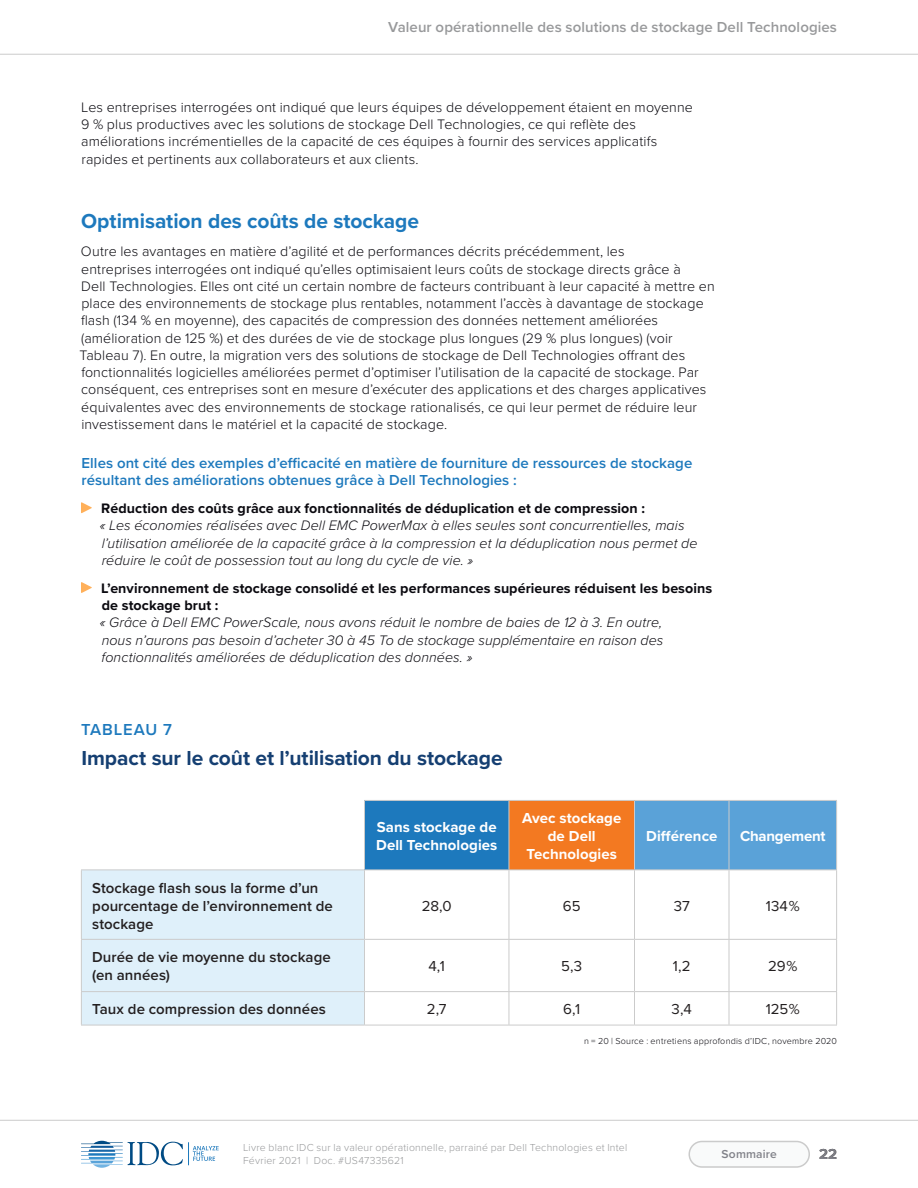
<style>
.page{position:relative;width:918px;height:1188px;background:#fff}
.page>*{position:absolute;margin:0;border:0;box-sizing:border-box;transform-origin:0 0}
.t1{font:700 21px "Proxima Nova";letter-spacing:-.005em;color:#153f72}
.t2{font:700 21px "Proxima Nova";letter-spacing:-.005em;color:#1d79bd}
.t3{font:600 16.5px "Proxima Nova";letter-spacing:.05em;color:#1d79bd}
.t4{font:600 15px/17.2px "Proxima Nova";letter-spacing:.005em;color:#1d79bd}
.t5{font:600 15px/18px "Proxima Nova";letter-spacing:.005em;color:#231f20}
.t6{font:700 15px/18px "Proxima Nova";letter-spacing:.005em;color:#fff}
.t7{font:600 15px "Proxima Nova";letter-spacing:.005em;color:#98999b}
.t8{font:15px "Proxima Nova";letter-spacing:-.005em;color:#231f20}
.t9{font:700 15px "Proxima Nova";letter-spacing:-.015em;color:#fff}
.t10{font:700 15px "Proxima Nova";color:#231f20}
.t11{font:300 14.25px/17.2px "Proxima Nova";letter-spacing:.005em;color:#0b0a10}
.t12{font:italic 300 14.25px/17.2px "Proxima Nova";letter-spacing:.005em;color:#0b0a10}
.t13{font:600 12px "Proxima Nova";letter-spacing:.015em;color:#808188}
.t14{font:300 10.5px/13.5px "Proxima Nova";letter-spacing:.02em;color:#98999b}
.t15{font:300 9px "Proxima Nova";letter-spacing:.025em;color:#0b0a10}
.s1{font-weight:700;font-style:normal}
</style>
<div class="page">
<svg style="left:81px;top:1141px;width:138px;height:27px"></svg>
<div style="left:689px;top:1142px;width:120px;height:25px;background:#f9fafa;border-radius:13px"></div>
<div style="left:688px;top:1141px;width:122px;height:27px;border:2px solid #cbcbcb;border-radius:13px"></div>
<hr style="left:0;top:54px;width:918px;height:1px;background:#cbcbcb">
<hr style="left:0;top:1120px;width:918px;height:1px;background:#cbcbcb">
<svg style="left:81px;top:502px;width:11px;height:11px"></svg>
<svg style="left:81px;top:582px;width:11px;height:11px"></svg>
<div style="left:364px;top:800px;width:145px;height:70px;background:#1d79bd"></div>
<div style="left:509px;top:800px;width:125px;height:70px;background:#f37921"></div>
<div style="left:635px;top:801px;width:201px;height:69px;background:#5aa2d8"></div>
<div style="left:82px;top:871px;width:282px;height:154px;background:#dff0fa"></div>
<hr style="left:364px;top:800px;width:145px;height:1px;background:#cbcbcb">
<hr style="left:364px;top:801px;width:1px;height:69px;background:#cbcbcb">
<hr style="left:509px;top:800px;width:125px;height:1px;background:#cbcbcb">
<hr style="left:509px;top:801px;width:1px;height:69px;background:#cbcbcb">
<hr style="left:634px;top:800px;width:95px;height:1px;background:#cbcbcb">
<hr style="left:634px;top:801px;width:1px;height:69px;background:#cbcbcb">
<hr style="left:729px;top:800px;width:108px;height:1px;background:#cbcbcb">
<hr style="left:729px;top:801px;width:1px;height:69px;background:#cbcbcb">
<hr style="left:836px;top:801px;width:1px;height:69px;background:#cbcbcb">
<hr style="left:81px;top:870px;width:283px;height:1px;background:#cbcbcb">
<hr style="left:81px;top:870px;width:1px;height:69px;background:#cbcbcb">
<hr style="left:364px;top:870px;width:145px;height:1px;background:#cbcbcb">
<hr style="left:364px;top:870px;width:1px;height:69px;background:#cbcbcb">
<hr style="left:509px;top:870px;width:125px;height:1px;background:#cbcbcb">
<hr style="left:509px;top:870px;width:1px;height:69px;background:#cbcbcb">
<hr style="left:634px;top:870px;width:95px;height:1px;background:#cbcbcb">
<hr style="left:634px;top:870px;width:1px;height:69px;background:#cbcbcb">
<hr style="left:729px;top:870px;width:108px;height:1px;background:#cbcbcb">
<hr style="left:729px;top:870px;width:1px;height:69px;background:#cbcbcb">
<hr style="left:836px;top:870px;width:1px;height:69px;background:#cbcbcb">
<hr style="left:81px;top:939px;width:283px;height:1px;background:#cbcbcb">
<hr style="left:81px;top:940px;width:1px;height:51px;background:#cbcbcb">
<hr style="left:364px;top:939px;width:145px;height:1px;background:#cbcbcb">
<hr style="left:364px;top:940px;width:1px;height:51px;background:#cbcbcb">
<hr style="left:509px;top:939px;width:125px;height:1px;background:#cbcbcb">
<hr style="left:509px;top:940px;width:1px;height:51px;background:#cbcbcb">
<hr style="left:634px;top:939px;width:95px;height:1px;background:#cbcbcb">
<hr style="left:634px;top:940px;width:1px;height:51px;background:#cbcbcb">
<hr style="left:729px;top:939px;width:108px;height:1px;background:#cbcbcb">
<hr style="left:729px;top:940px;width:1px;height:51px;background:#cbcbcb">
<hr style="left:836px;top:940px;width:1px;height:51px;background:#cbcbcb">
<hr style="left:81px;top:991px;width:283px;height:1px;background:#cbcbcb">
<hr style="left:81px;top:992px;width:1px;height:33px;background:#cbcbcb">
<hr style="left:364px;top:991px;width:145px;height:1px;background:#cbcbcb">
<hr style="left:364px;top:992px;width:1px;height:33px;background:#cbcbcb">
<hr style="left:509px;top:991px;width:125px;height:1px;background:#cbcbcb">
<hr style="left:509px;top:992px;width:1px;height:33px;background:#cbcbcb">
<hr style="left:634px;top:991px;width:95px;height:1px;background:#cbcbcb">
<hr style="left:634px;top:992px;width:1px;height:33px;background:#cbcbcb">
<hr style="left:729px;top:991px;width:108px;height:1px;background:#cbcbcb">
<hr style="left:729px;top:992px;width:1px;height:33px;background:#cbcbcb">
<hr style="left:836px;top:992px;width:1px;height:33px;background:#cbcbcb">
<hr style="left:81px;top:1025px;width:283px;height:1px;background:#cbcbcb">
<hr style="left:364px;top:1025px;width:145px;height:1px;background:#cbcbcb">
<hr style="left:509px;top:1025px;width:125px;height:1px;background:#cbcbcb">
<hr style="left:634px;top:1025px;width:95px;height:1px;background:#cbcbcb">
<hr style="left:729px;top:1025px;width:108px;height:1px;background:#cbcbcb">
<p class="t7" style="left:388px;top:16px;width:450px">Valeur opérationnelle des solutions de stockage Dell Technologies</p>
<p class="t11" style="left:81px;top:98px;width:613px">Les entreprises interrogées ont indiqué que leurs équipes de développement étaient en moyenne 9 % plus productives avec les solutions de stockage Dell Technologies, ce qui reflète des améliorations incrémentielles de la capacité de ces équipes à fournir des services applicatifs rapides et pertinents aux collaborateurs et aux clients.</p>
<p class="t2" style="left:81px;top:206px;width:339px">Optimisation des coûts de stockage</p>
<p class="t11" style="left:79px;top:242px;width:637px">Outre les avantages en matière d’agilité et de performances décrits précédemment, les<br>entreprises interrogées ont indiqué qu’elles optimisaient leurs coûts de stockage directs grâce à<br>Dell Technologies. Elles ont cité un certain nombre de facteurs contribuant à leur capacité à mettre en place des environnements de stockage plus rentables, notamment l’accès à davantage de stockage flash (134 % en moyenne), des capacités de compression des données nettement améliorées (amélioration de 125 %) et des durées de vie de stockage plus longues (29 % plus longues) (voir Tableau 7). En outre, la migration vers des solutions de stockage de Dell Technologies offrant des fonctionnalités logicielles améliorées permet d’optimiser l’utilisation de la capacité de stockage. Par conséquent, ces entreprises sont en mesure d’exécuter des applications et des charges applicatives équivalentes avec des environnements de stockage rationalisés, ce qui leur permet de réduire leur investissement dans le matériel et la capacité de stockage.</p>
<p class="t4" style="left:81px;top:454px;width:612px">Elles ont cité des exemples d’efficacité en matière de fourniture de ressources de stockage résultant des améliorations obtenues grâce à Dell Technologies :</p>
<p class="t12" style="left:100px;top:499px;width:599px"><span class="s1">Réduction des coûts grâce aux fonctionnalités de déduplication et de compression :<br></span>« Les économies réalisées avec Dell EMC PowerMax à elles seules sont concurrentielles, mais l’utilisation améliorée de la capacité grâce à la compression et la déduplication nous permet de réduire le coût de possession tout au long du cycle de vie. »</p>
<p class="t12" style="left:100px;top:579px;width:614px"><span class="s1">L’environnement de stockage consolidé et les performances supérieures réduisent les besoins de stockage brut :<br></span>« Grâce à Dell EMC PowerScale, nous avons réduit le nombre de baies de 12 à 3. En outre,<br>nous n’aurons pas besoin d’acheter 30 à 45 To de stockage supplémentaire en raison des fonctionnalités améliorées de déduplication des données. »</p>
<p class="t3" style="left:81px;top:717px;width:92px">TABLEAU 7</p>
<p class="t1" style="left:81px;top:742px;width:423px">Impact sur le coût et l’utilisation du stockage</p>
<p class="t6" style="left:376px;top:818px;width:123px">Sans stockage de<br>Dell Technologies</p>
<p class="t6" style="left:522px;top:809px;width:101px;text-align:center">Avec stockage de Dell<br>Technologies</p>
<p class="t6" style="left:646px;top:827px;width:73px">Différence</p>
<p class="t9" style="left:740px;top:825px;width:87px">Changement</p>
<p class="t5" style="left:92px;top:878px;width:242px">Stockage flash sous la forme d’un pourcentage de l’environnement de stockage</p>
<p class="t8" style="left:422px;top:897px;width:32px">28,0</p>
<p class="t8" style="left:563px;top:897px;width:19px">65</p>
<p class="t8" style="left:674px;top:897px;width:18px">37</p>
<p class="t8" style="left:766px;top:897px;width:35px">134 %</p>
<p class="t5" style="left:92px;top:948px;width:240px">Durée de vie moyenne du stockage (en années)</p>
<p class="t8" style="left:428px;top:958px;width:18px">4,1</p>
<p class="t8" style="left:561px;top:958px;width:23px">5,3</p>
<p class="t8" style="left:673px;top:958px;width:20px">1,2</p>
<p class="t8" style="left:768px;top:958px;width:31px">29 %</p>
<p class="t5" style="left:92px;top:1000px;width:235px">Taux de compression des données</p>
<p class="t8" style="left:427px;top:1001px;width:21px">2,7</p>
<p class="t8" style="left:563px;top:1001px;width:19px">6,1</p>
<p class="t8" style="left:672px;top:1001px;width:22px">3,4</p>
<p class="t8" style="left:766px;top:1001px;width:36px">125 %</p>
<p class="t15" style="left:584px;top:1035px;width:254px">n = 20 | Source : entretiens approfondis d’IDC, novembre 2020</p>
<p class="t14" style="left:243px;top:1140px;width:386px">Livre blanc IDC sur la valeur opérationnelle, parrainé par Dell Technologies et Intel<br>Février 2021 | Doc. #US47335621</p>
<p class="t13" style="left:722px;top:1145px;width:57px">Sommaire</p>
<p class="t10" style="left:819px;top:1142px;width:19px">22</p>
</div>
